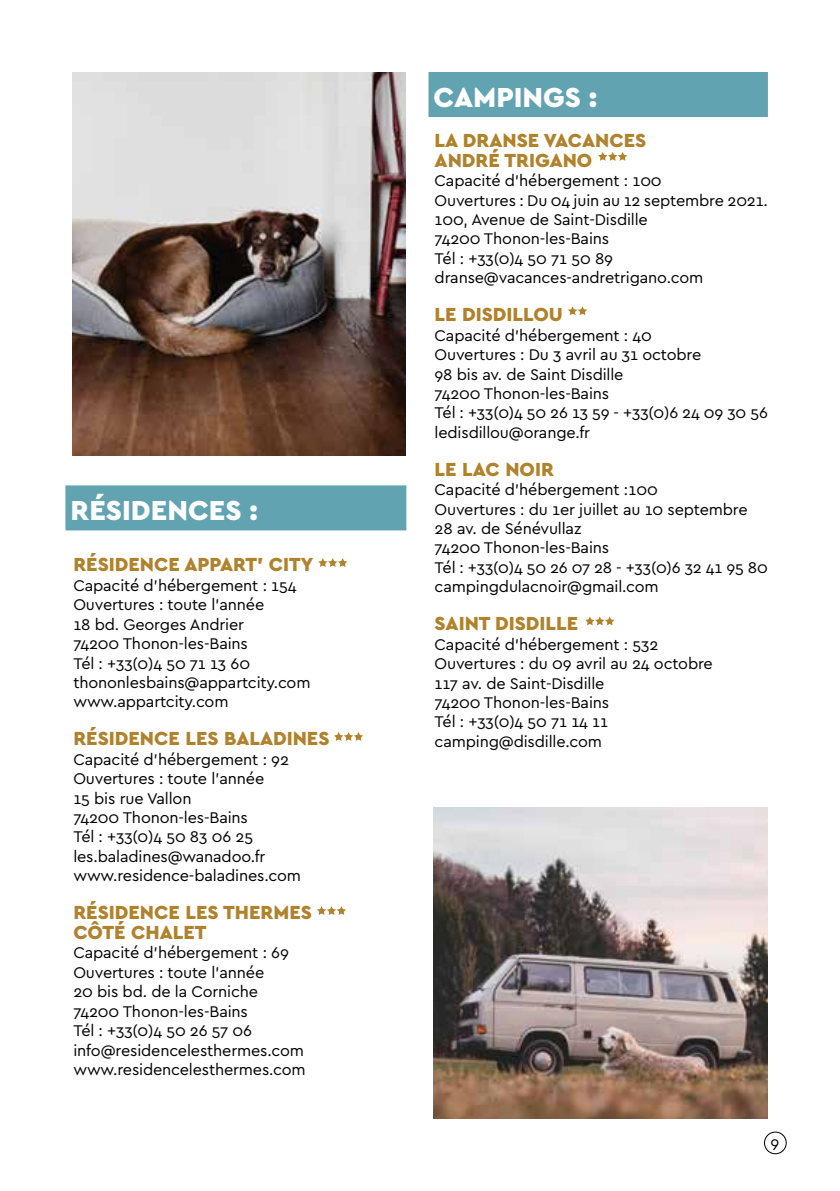
<style>
.page{position:relative;width:840px;height:1191px;background:#fff}
.page>*{position:absolute;margin:0;border:0;box-sizing:border-box;transform-origin:0 0}
.t1{font:900 28.8px "Cera Basic";color:#fff}
.t2{font:900 19.8px "Cera Basic";color:#b0822c}
.t3{font:16.2px/19.4px "Cera Basic";letter-spacing:-.01em;color:#000}
</style>
<div class="page">
<div style="left:763px;top:1131px;width:23px;height:23px;border:1px solid #000;border-radius:50%"></div>
<div style="left:428px;top:72px;width:339px;height:45px;background:#61a3b0"></div>
<div style="left:65px;top:485px;width:341px;height:45px;background:#61a3b0"></div>
<svg style="left:598px;top:152px;width:29px;height:9px"></svg>
<svg style="left:568px;top:306px;width:19px;height:9px"></svg>
<svg style="left:585px;top:616px;width:29px;height:9px"></svg>
<img style="left:433px;top:807px;width:334px;height:312px">
<svg style="left:318px;top:558px;width:29px;height:9px"></svg>
<svg style="left:334px;top:732px;width:29px;height:9px"></svg>
<svg style="left:317px;top:906px;width:29px;height:9px"></svg>
<img style="left:72px;top:72px;width:333px;height:384px">
<h1 class="t1" style="left:70px;top:493px;width:80px">RÉSIDEN</h1>
<h1 class="t1" style="left:188px;top:493px;width:71px">CES :</h1>
<p class="t2" style="left:73px;top:553px;width:55px">RÉSIDEN</p>
<p class="t2" style="left:154px;top:553px;width:44px">CE APPAR</p>
<p class="t2" style="left:245px;top:553px;width:69px">T’ CITY</p>
<p class="t3" style="left:73px;top:575px;width:238px">Capacité d’hébergement : 154<br>Ouvertures : toute l’année<br>18 bd. Georges Andrier<br>74200 Thonon-les-Bains<br>Tél : +33(0)4 50 71 13 60 thononlesbains@appartcity.com www.appartcity.com</p>
<p class="t2" style="left:73px;top:727px;width:55px">RÉSIDEN</p>
<p class="t2" style="left:154px;top:727px;width:152px">CE LES BALADINES</p>
<p class="t3" style="left:73px;top:749px;width:229px">Capacité d’hébergement : 92<br>Ouvertures : toute l’année<br>15 bis rue Vallon<br>74200 Thonon-les-Bains<br>Tél : +33(0)4 50 83 06 25 les.baladines@wanadoo.fr www.residence-baladines.com</p>
<p class="t2" style="left:73px;top:901px;width:55px">RÉSIDEN</p>
<p class="t2" style="left:154px;top:901px;width:43px">CE LES</p>
<p class="t2" style="left:223px;top:901px;width:78px">THERMES</p>
<p class="t2" style="left:73px;top:920px;width:134px">CÔTÉ CHALET</p>
<p class="t3" style="left:73px;top:943px;width:234px">Capacité d’hébergement : 69<br>Ouvertures : toute l’année<br>20 bis bd. de la Corniche<br>74200 Thonon-les-Bains<br>Tél : +33(0)4 50 26 57 06 info@residencelesthermes.com www.residencelesthermes.com</p>
<h1 class="t1" style="left:433px;top:80px;width:165px">CAMPINGS :</h1>
<p class="t2" style="left:434px;top:129px;width:55px">LA DRANSE</p>
<p class="t2" style="left:543px;top:129px;width:92px">VACAN CES</p>
<p class="t2" style="left:434px;top:148px;width:28px">ANDR</p>
<p class="t2" style="left:488px;top:148px;width:77px">É TRIGANO</p>
<p class="t3" style="left:434px;top:171px;width:334px">Capacité d’hébergement : 100<br>Ouvertures : Du 04 juin au 12 septembre 2021.<br>100, Avenue de Saint-Disdille<br>74200 Thonon-les-Bains<br>Tél : +33(0)4 50 71 50 89 dranse@vacances-andretrigano.com</p>
<p class="t2" style="left:434px;top:303px;width:130px">LE DISDILLOU</p>
<p class="t3" style="left:434px;top:325px;width:334px">Capacité d’hébergement : 40<br>Ouvertures : Du 3 avril au 31 octobre<br>98 bis av. de Saint Disdille<br>74200 Thonon-les-Bains<br>Tél : +33(0)4 50 26 13 59 - +33(0)6 24 09 30 56 ledisdillou@orange.fr</p>
<p class="t2" style="left:434px;top:457px;width:119px">LE LAC NOIR</p>
<p class="t3" style="left:434px;top:480px;width:334px">Capacité d’hébergement :100<br>Ouvertures : du 1er juillet au 10 septembre<br>28 av. de Sénévullaz<br>74200 Thonon-les-Bains<br>Tél : +33(0)4 50 26 07 28 - +33(0)6 32 41 95 80 campingdulacnoir@gmail.com</p>
<p class="t2" style="left:434px;top:612px;width:143px">SAINT DISDILLE</p>
<p class="t3" style="left:434px;top:634px;width:279px">Capacité d’hébergement : 532<br>Ouvertures : du 09 avril au 24 octobre<br>117 av. de Saint-Disdille<br>74200 Thonon-les-Bains<br>Tél : +33(0)4 50 71 14 11 camping@disdille.com</p>
<p class="t3" style="left:770px;top:1132px;width:10px">9</p>
</div>
